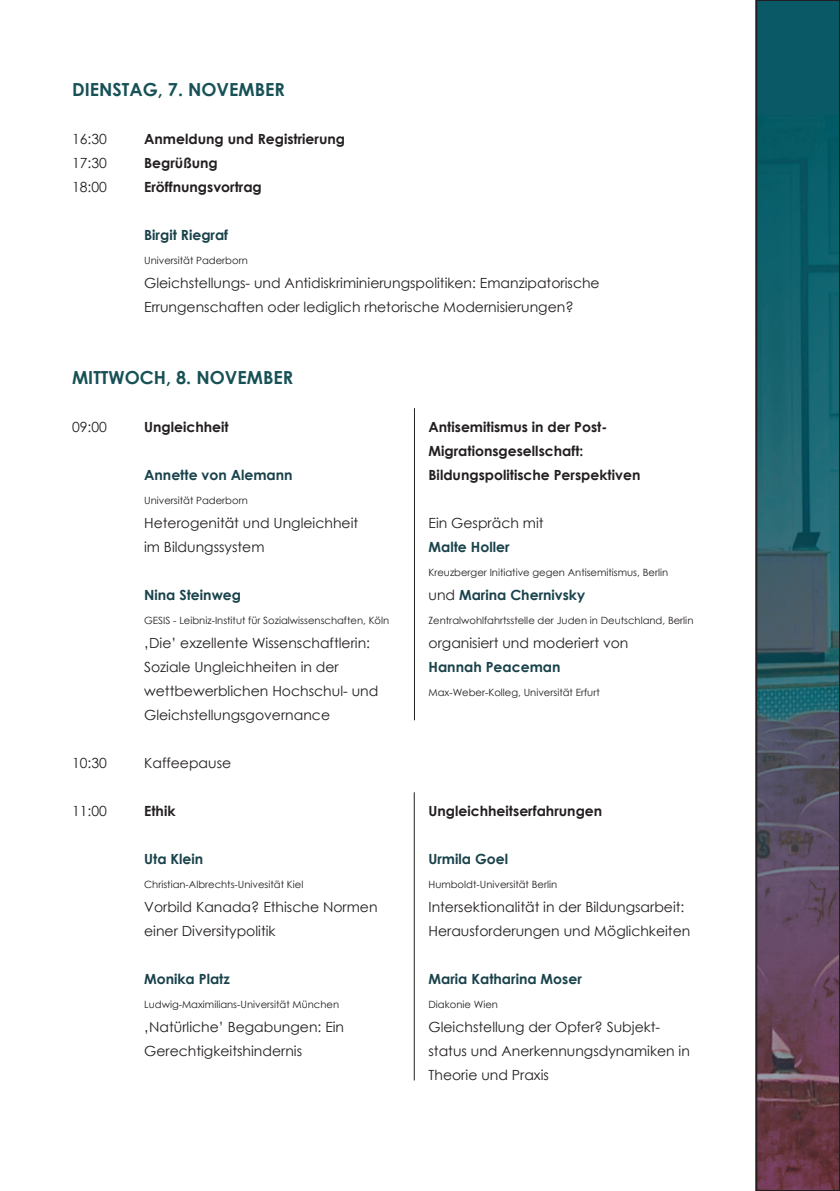
<style>
.page{position:relative;width:840px;height:1191px;background:#fff}
.page>*{position:absolute;margin:0;border:0;box-sizing:border-box;transform-origin:0 0}
.t1{font:700 18px "Century Gothic";color:#175156}
.t2{font:14px/24px "Century Gothic";color:#231f20}
.t3{font:700 14px/24px "Century Gothic";color:#231f20}
.t4{font:700 14px "Century Gothic";color:#19424b}
.t5{font:10px "Century Gothic";color:#231f20}
.s1{font-weight:400;color:#231f20}
</style>
<div class="page">
<img style="left:757px;top:3px;width:79px;height:1185px">
<div style="left:754px;top:0;width:85px;height:1191px;border:2px solid #231f20"></div>
<hr style="left:414px;top:408px;width:1px;height:312px;background:#231f20">
<hr style="left:413px;top:792px;width:1px;height:288px;background:#231f20">
<p class="t1" style="left:72px;top:76px;width:214px">DIENSTAG, 7. NOVEMBER</p>
<p class="t2" style="left:72px;top:127px;width:36px">16:30</p>
<p class="t3" style="left:144px;top:126px;width:202px">Anmeldung und Registrierung</p>
<p class="t2" style="left:72px;top:151px;width:36px">17:30</p>
<p class="t3" style="left:144px;top:150px;width:75px">Begrüßung</p>
<p class="t2" style="left:72px;top:175px;width:36px">18:00</p>
<p class="t3" style="left:144px;top:174px;width:119px">Eröffnungsvortrag</p>
<p class="t4" style="left:144px;top:224px;width:85px">Birgit Riegraf</p>
<p class="t5" style="left:144px;top:253px;width:105px">Universität Paderborn</p>
<p class="t2" style="left:144px;top:271px;width:457px">Gleichstellungs- und Antidiskriminierungspolitiken: Emanzipatorische</p>
<p class="t2" style="left:144px;top:295px;width:431px">Errungenschaften oder lediglich rhetorische Modernisierungen?</p>
<p class="t1" style="left:72px;top:364px;width:223px">MITTWOCH, 8. NOVEMBER</p>
<p class="t2" style="left:72px;top:415px;width:36px">09:00</p>
<p class="t3" style="left:144px;top:414px;width:86px">Ungleichheit</p>
<p class="t4" style="left:144px;top:464px;width:150px">Annette von Alemann</p>
<p class="t5" style="left:144px;top:493px;width:105px">Universität Paderborn</p>
<p class="t2" style="left:144px;top:511px;width:215px">Heterogenität und Ungleichheit im Bildungssystem</p>
<p class="t4" style="left:144px;top:584px;width:98px">Nina Steinweg</p>
<p class="t5" style="left:144px;top:613px;width:246px">GESIS - Leibniz-Institut für Sozialwissenschaften, Köln</p>
<p class="t2" style="left:144px;top:631px;width:227px">‚Die’ exzellente Wissenschaftlerin:<br>Soziale Ungleichheiten in der</p>
<p class="t2" style="left:144px;top:679px;width:235px">wettbewerblichen Hochschul- und</p>
<p class="t2" style="left:144px;top:703px;width:187px">Gleichstellungsgovernance</p>
<p class="t2" style="left:72px;top:751px;width:36px">10:30</p>
<p class="t2" style="left:144px;top:751px;width:88px">Kaffeepause</p>
<p class="t2" style="left:72px;top:799px;width:36px">11:00</p>
<p class="t3" style="left:144px;top:798px;width:33px">Ethik</p>
<p class="t4" style="left:144px;top:848px;width:61px">Uta Klein</p>
<p class="t5" style="left:144px;top:877px;width:161px">Christian-Albrechts-Univesität Kiel</p>
<p class="t2" style="left:144px;top:895px;width:235px">Vorbild Kanada? Ethische Normen</p>
<p class="t2" style="left:144px;top:919px;width:133px">einer Diversitypolitik</p>
<p class="t4" style="left:144px;top:968px;width:87px">Monika Platz</p>
<p class="t5" style="left:144px;top:997px;width:196px">Ludwig-Maximilians-Universität München</p>
<p class="t2" style="left:144px;top:1015px;width:201px">‚Natürliche’ Begabungen: Ein</p>
<p class="t2" style="left:144px;top:1039px;width:159px">Gerechtigkeitshindernis</p>
<p class="t3" style="left:428px;top:414px;width:213px">Antisemitismus in der Post-<br>Migrationsgesellschaft:<br>Bildungspolitische Perspektiven</p>
<p class="t2" style="left:428px;top:511px;width:116px">Ein Gespräch mit</p>
<p class="t4" style="left:428px;top:536px;width:82px">Malte Holler</p>
<p class="t5" style="left:428px;top:565px;width:241px">Kreuzberger Initiative gegen Antisemitismus, Berlin</p>
<p class="t4" style="left:428px;top:584px;width:158px"><span class="s1">und</span> Marina Chernivsky</p>
<p class="t5" style="left:428px;top:613px;width:266px">Zentralwohlfahrtsstelle der Juden in Deutschland, Berlin</p>
<p class="t2" style="left:428px;top:631px;width:201px">organisiert und moderiert von</p>
<p class="t4" style="left:428px;top:656px;width:133px">Hannah Peaceman</p>
<p class="t5" style="left:428px;top:685px;width:173px">Max-Weber-Kolleg, Universität Erfurt</p>
<p class="t3" style="left:428px;top:798px;width:175px">Ungleichheitserfahrungen</p>
<p class="t4" style="left:428px;top:848px;width:81px">Urmila Goel</p>
<p class="t5" style="left:428px;top:877px;width:130px">Humboldt-Universität Berlin</p>
<p class="t2" style="left:428px;top:895px;width:263px">Intersektionalität in der Bildungsarbeit:<br>Herausforderungen und Möglichkeiten</p>
<p class="t4" style="left:428px;top:968px;width:155px">Maria Katharina Moser</p>
<p class="t5" style="left:428px;top:997px;width:71px">Diakonie Wien</p>
<p class="t2" style="left:428px;top:1015px;width:233px">Gleichstellung der Opfer? Subjekt-</p>
<p class="t2" style="left:428px;top:1039px;width:263px">status und Anerkennungsdynamiken in<br>Theorie und Praxis</p>
</div>
